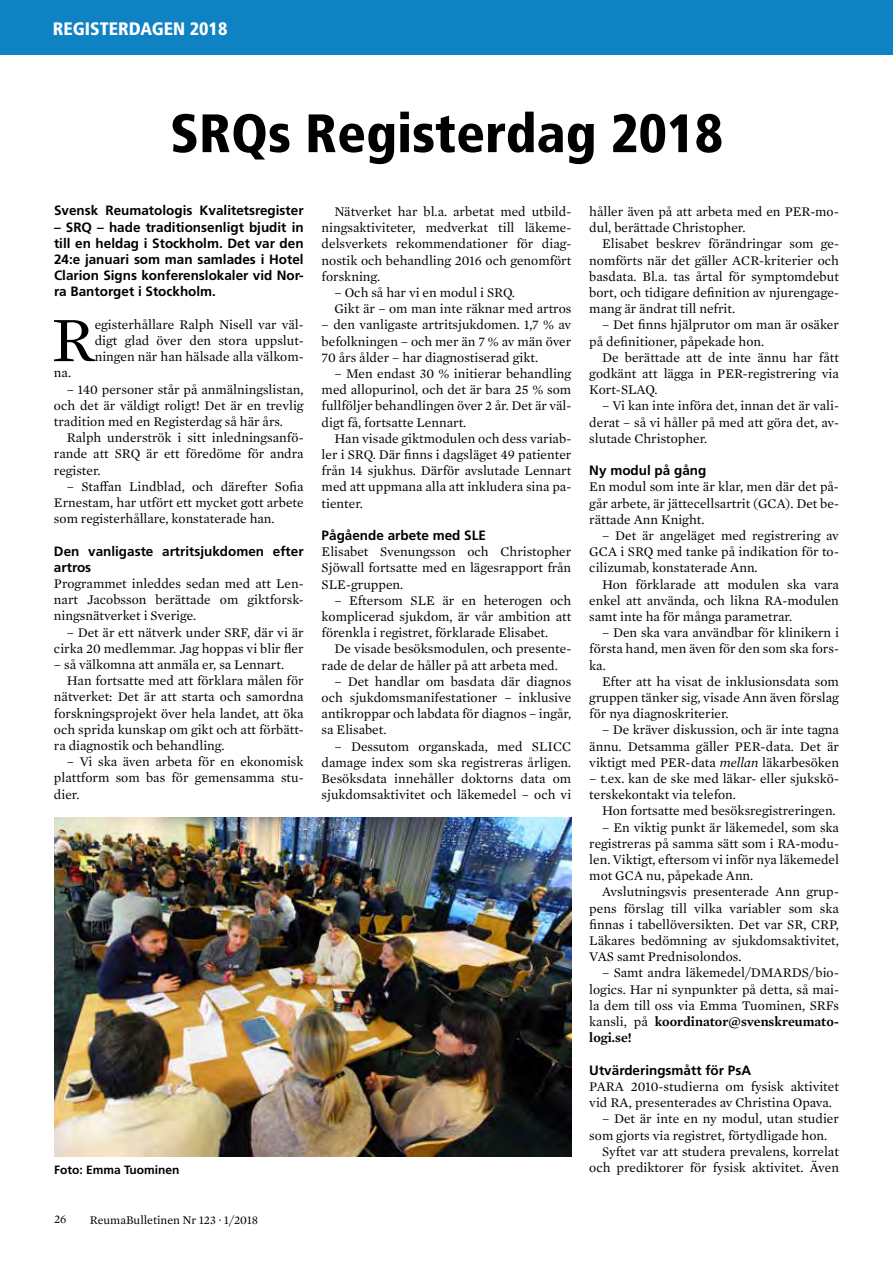
<style>
.page{position:relative;width:893px;height:1263px;background:#fff}
.page>*{position:absolute;margin:0;border:0;box-sizing:border-box;transform-origin:0 0}
.t1{font:64.35px "Mercury Text G1";color:#000}
.t2{font:900 condensed 54px "Frutiger";color:#000}
.t3{font:900 condensed 18px "Frutiger";color:#fff}
.t4{font:13.5px/16.2px "Mercury Text G1";color:#000;text-align:justify}
.t5{font:700 13.5px/16.2px "Frutiger";color:#000;text-align:justify}
.t6{font:12px "Mercury Text G1";color:#000}
.t7{font:700 12px "Frutiger";color:#000}
.s1{font-style:italic}
.s2{font-weight:600}
</style>
<div class="page">
<img style="left:54px;top:817px;width:517px;height:340px">
<div style="left:0;top:0;width:893px;height:54px;background:#0f82c4"></div>
<h3 class="t3" style="left:53px;top:18px;width:176px">REGISTERDAGEN 2018</h3>
<h2 class="t2" style="left:170px;top:101px;width:554px">SRQs Registerdag 2018</h2>
<p class="t5" style="left:54px;top:203px;width:251px">Svensk Reumatologis Kvalitetsregister</p>
<p class="t5" style="left:54px;top:219px;width:251px">– SRQ – hade traditionsenligt bjudit in till en heldag i Stockholm. Det var den 24:e januari som man samlades i Hotel Clarion Signs konferenslokaler vid Nor&shy;ra Bantorget i Stockholm.</p>
<h1 class="t1" style="left:52px;top:293px;width:44px">R</h1>
<p class="t4" style="left:95px;top:315px;width:210px">egisterhållare Ralph Nisell var väl&shy;digt glad över den stora uppslut&shy;ningen när han hälsade alla välkom-</p>
<p class="t4" style="left:54px;top:364px;width:19px">na.</p>
<p class="t4" style="left:54px;top:380px;width:251px;text-indent:13px">– 140 personer står på anmälningslistan, och det är väldigt roligt! Det är en trevlig tradition med en Registerdag så här års.</p>
<p class="t4" style="left:54px;top:429px;width:251px;text-indent:13px">Ralph underströk i sitt inledningsanfö&shy;rande att SRQ är ett föredöme för andra register.</p>
<p class="t4" style="left:54px;top:477px;width:251px;text-indent:13px">– Staffan Lindblad, och därefter Sofia Ernestam, har utfört ett mycket gott arbete som registerhållare, konstaterade han.</p>
<p class="t5" style="left:54px;top:543px;width:251px">Den vanligaste artritsjukdomen efter artros</p>
<p class="t4" style="left:54px;top:575px;width:251px">Programmet inleddes sedan med att Len&shy;nart Jacobsson berättade om giktforsk&shy;ningsnätverket i Sverige.</p>
<p class="t4" style="left:54px;top:623px;width:251px;text-align:right">– Det är ett nätverk under SRF, där vi är cirka 20 medlemmar. Jag hoppas vi blir fler</p>
<p class="t4" style="left:54px;top:656px;width:232px">– så välkomna att anmäla er, sa Lennart.</p>
<p class="t4" style="left:67px;top:672px;width:238px">Han fortsatte med att förklara målen för</p>
<p class="t4" style="left:54px;top:688px;width:251px">nätverket: Det är att starta och samordna</p>
<p class="t4" style="left:54px;top:704px;width:251px">forskningsprojekt över hela landet, att öka</p>
<p class="t4" style="left:54px;top:720px;width:251px">och sprida kunskap om gikt och att förbätt-</p>
<p class="t4" style="left:54px;top:737px;width:172px">ra diagnostik och behandling.</p>
<p class="t4" style="left:54px;top:753px;width:251px;text-indent:13px">– Vi ska även arbeta för en ekonomisk plattform som bas för gemensamma stu&shy;dier.</p>
<p class="t7" style="left:54px;top:1163px;width:127px">Foto: Emma Tuominen</p>
<p class="t6" style="left:54px;top:1210px;width:14px">26</p>
<p class="t6" style="left:90px;top:1211px;width:170px">ReumaBulletinen Nr 123 · 1/2018</p>
<p class="t4" style="left:322px;top:203px;width:251px;text-indent:13px">Nätverket har bl.a. arbetat med utbild&shy;ningsaktiviteter, medverkat till läkeme&shy;delsverkets rekommendationer för diag&shy;nostik och behandling 2016 och genomfört forskning.</p>
<p class="t4" style="left:334px;top:284px;width:238px">– Och så har vi en modul i SRQ.<br>Gikt är – om man inte räknar med artros</p>
<p class="t4" style="left:322px;top:316px;width:251px">– den vanligaste artritsjukdomen. 1,7 % av befolkningen – och mer än 7 % av män över 70 års ålder – har diagnostiserad gikt.</p>
<p class="t4" style="left:322px;top:365px;width:251px;text-indent:13px">– Men endast 30 % initierar behandling med allopurinol, och det är bara 25 % som fullföljer behandlingen över 2 år. Det är väl&shy;digt få, fortsatte Lennart.</p>
<p class="t4" style="left:322px;top:429px;width:251px;text-indent:13px">Han visade giktmodulen och dess variab&shy;ler i SRQ. Där finns i dagsläget 49 patienter från 14 sjukhus. Därför avslutade Lennart med att uppmana alla att inkludera sina pa&shy;tienter.</p>
<p class="t5" style="left:322px;top:527px;width:166px">Pågående arbete med SLE</p>
<p class="t4" style="left:322px;top:543px;width:251px">Elisabet Svenungsson och Christopher Sjöwall fortsatte med en lägesrapport från SLE-gruppen.</p>
<p class="t4" style="left:322px;top:591px;width:251px;text-indent:13px">– Eftersom SLE är en heterogen och komplicerad sjukdom, är vår ambition att förenkla i registret, förklarade Elisabet.</p>
<p class="t4" style="left:322px;top:640px;width:251px;text-indent:13px">De visade besöksmodulen, och presente&shy;rade de delar de håller på att arbeta med.</p>
<p class="t4" style="left:322px;top:672px;width:251px;text-indent:13px">– Det handlar om basdata där diagnos och sjukdomsmanifestationer – inklusive antikroppar och labdata för diagnos – ingår, sa Elisabet.</p>
<p class="t4" style="left:322px;top:737px;width:251px;text-indent:13px">– Dessutom organskada, med SLICC damage index som ska registreras årligen.<br>Besöksdata innehåller doktorns data om sjukdomsaktivitet och läkemedel – och vi</p>
<p class="t4" style="left:589px;top:203px;width:251px">håller även på att arbeta med en PER-mo&shy;dul, berättade Christopher.</p>
<p class="t4" style="left:589px;top:235px;width:251px;text-indent:13px">Elisabet beskrev förändringar som ge&shy;nomförts när det gäller ACR-kriterier och basdata. Bl.a. tas årtal för symptomdebut bort, och tidigare definition av njurengage&shy;mang är ändrat till nefrit.</p>
<p class="t4" style="left:589px;top:316px;width:251px;text-indent:13px">– Det finns hjälprutor om man är osäker på definitioner, påpekade hon.</p>
<p class="t4" style="left:589px;top:348px;width:251px;text-indent:13px">De berättade att de inte ännu har fått godkänt att lägga in PER-registrering via Kort-SLAQ.</p>
<p class="t4" style="left:589px;top:397px;width:251px;text-indent:13px">– Vi kan inte införa det, innan det är vali&shy;derat – så vi håller på med att göra det, av&shy;slutade Christopher.</p>
<p class="t5" style="left:589px;top:462px;width:119px">Ny modul på gång</p>
<p class="t4" style="left:589px;top:478px;width:251px">En modul som inte är klar, men där det på&shy;går arbete, är jättecellsartrit (GCA). Det be&shy;rättade Ann Knight.</p>
<p class="t4" style="left:589px;top:527px;width:251px;text-indent:13px">– Det är angeläget med registrering av GCA i SRQ med tanke på indikation för to&shy;cilizumab, konstaterade Ann.</p>
<p class="t4" style="left:589px;top:575px;width:251px;text-indent:13px">Hon förklarade att modulen ska vara enkel att använda, och likna RA-modulen samt inte ha för många parametrar.</p>
<p class="t4" style="left:589px;top:624px;width:251px;text-indent:13px">– Den ska vara användbar för klinikern i första hand, men även för den som ska fors&shy;ka.</p>
<p class="t4" style="left:589px;top:672px;width:251px;text-indent:13px">Efter att ha visat de inklusionsdata som gruppen tänker sig, visade Ann även förslag för nya diagnoskriterier.</p>
<p class="t4" style="left:589px;top:721px;width:251px;text-indent:13px">– De kräver diskussion, och är inte tagna ännu. Detsamma gäller PER-data. Det är viktigt med PER-data <span class="s1">mellan</span> läkarbesöken</p>
<p class="t4" style="left:589px;top:770px;width:251px">– t.ex. kan de ske med läkar- eller sjukskö&shy;terskekontakt via telefon.</p>
<p class="t4" style="left:602px;top:802px;width:235px">Hon fortsatte med besöksregistreringen.</p>
<p class="t4" style="left:589px;top:818px;width:251px;text-indent:13px">– En viktig punkt är läkemedel, som ska registreras på samma sätt som i RA-modu&shy;len. Viktigt, eftersom vi inför nya läkemedel mot GCA nu, påpekade Ann.</p>
<p class="t4" style="left:589px;top:883px;width:251px;text-indent:13px">Avslutningsvis presenterade Ann grup&shy;pens förslag till vilka variabler som ska finnas i tabellöversikten. Det var SR, CRP, Läkares bedömning av sjukdomsaktivitet, VAS samt Prednisolondos.</p>
<p class="t4" style="left:589px;top:964px;width:251px;text-indent:13px">– Samt andra läkemedel/DMARDS/bio&shy;logics. Har ni synpunkter på detta, så mai&shy;la dem till oss via Emma Tuominen, SRFs kansli, på <span class="s2">koordinator@svenskreumato&shy;logi.se!</span></p>
<p class="t5" style="left:589px;top:1062px;width:163px">Utvärderingsmått för PsA</p>
<p class="t4" style="left:589px;top:1077px;width:251px">PARA 2010-studierna om fysisk aktivitet vid RA, presenterades av Christina Opava.</p>
<p class="t4" style="left:602px;top:1110px;width:238px">– Det är inte en ny modul, utan studier</p>
<p class="t4" style="left:589px;top:1126px;width:239px">som gjorts via registret, förtydligade hon.</p>
<p class="t4" style="left:602px;top:1142px;width:238px">Syftet var att studera prevalens, korrelat</p>
<p class="t4" style="left:589px;top:1158px;width:251px">och prediktorer för fysisk aktivitet. Även</p>
</div>
